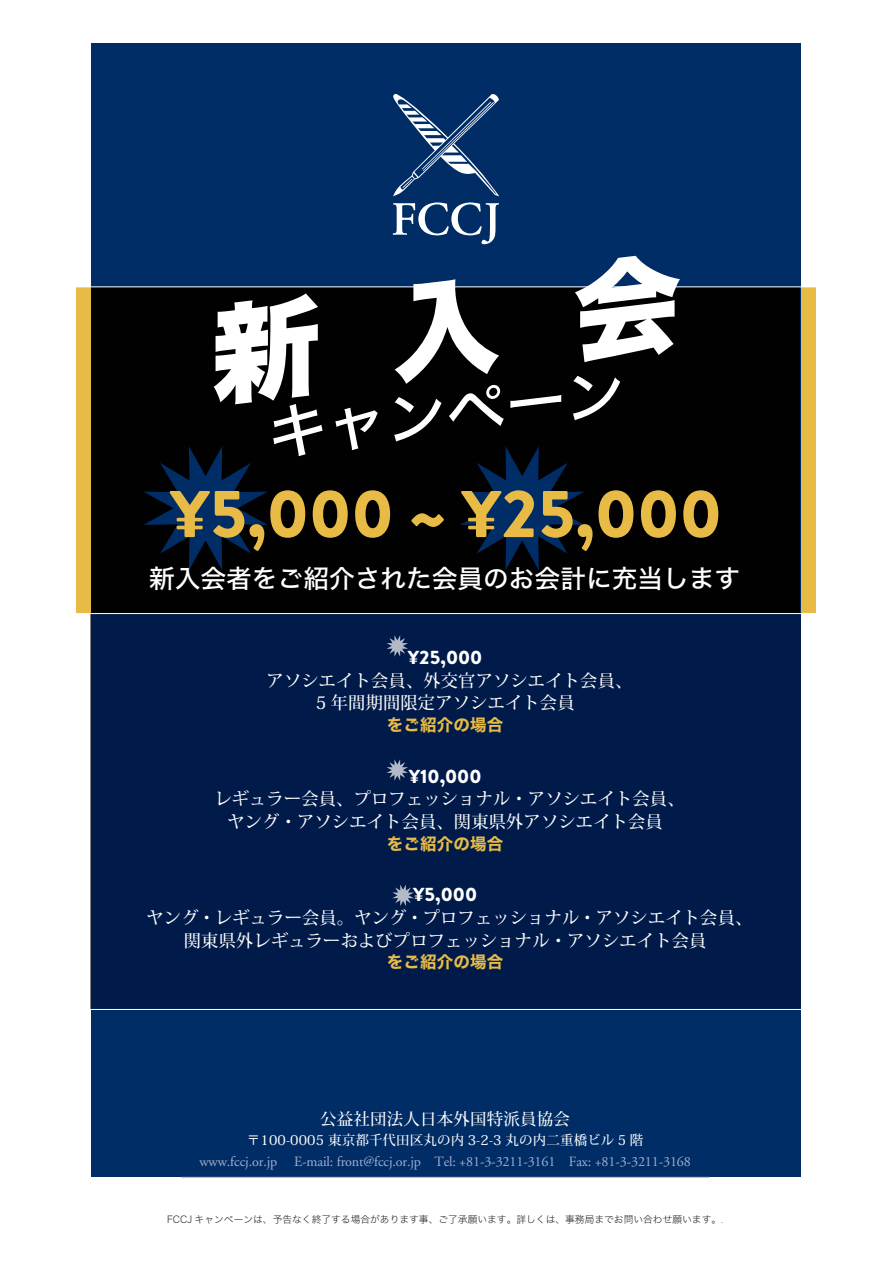
<style>
.page{position:relative;width:893px;height:1263px;background:#fff}
.page>*{position:absolute;margin:0;border:0;box-sizing:border-box;transform-origin:0 0}
.t1{font:900 65.85px "Brandon Text";color:#e7bb45}
.t2{font:59.55px "Hiragino Sans W5";color:#fff}
.t3{font:25.5px "Hiragino Sans W5";color:#fff}
.t4{font:900 18.75px "Brandon Text";color:#fff}
.t5{font:500 17.25px/22.5px "Koz Min Pr 6 N";letter-spacing:.01em;color:#fff;text-align:center}
.t6{font:16.5px "Hiragino Sans W7";letter-spacing:.01em;color:#e7bb45}
.t7{font:500 16.5px "Koz Min Pr 6 N";letter-spacing:.01em;color:#fff}
.t8{font:14.1px "Adobe Garamond";letter-spacing:-.01em;color:#a2afd1}
.t9{font:500 13.5px "Koz Min Pr 6 N";letter-spacing:.01em;color:#fff}
.t10{font:9.75px "Hiragino Sans W2";color:#231f20}
.s1{font-family:"Brandon Text";font-weight:300}
</style>
<div class="page">
<div style="left:76px;top:287px;width:739px;height:327px;background:#e7bb45"></div>
<div style="left:91px;top:43px;width:710px;height:1134px;background:#002d66"></div>
<div style="left:91px;top:287px;width:709px;height:326px;background:#010101"></div>
<div style="left:90px;top:612px;width:710px;height:397px;background:#001b49"></div>
<hr style="left:181px;top:1177px;width:528px;height:1px;background:#a2afd1">
<hr style="left:66px;top:1009px;width:762px;height:1px;background:#fff">
<hr style="left:68px;top:613px;width:758px;height:1px;background:#fff">
<hr style="left:68px;top:286px;width:758px;height:1px;background:#fff">
<svg style="left:386px;top:635px;width:22px;height:22px"></svg>
<svg style="left:386px;top:759px;width:22px;height:22px"></svg>
<svg style="left:392px;top:885px;width:22px;height:21px"></svg>
<svg style="left:393px;top:93px;width:106px;height:103px"></svg>
<svg style="left:393px;top:202px;width:106px;height:42px"></svg>
<svg style="left:144px;top:446px;width:124px;height:124px"></svg>
<svg style="left:460px;top:446px;width:124px;height:124px"></svg>
<svg style="left:214px;top:286px;width:466px;height:2px"></svg>
<h2 class="t2" style="left:258px;top:381px;width:362px;rotate:-7deg">キャンペーン</h2>
<h1 class="t1" style="left:170px;top:468px;width:554px">¥5,000 ~ ¥25,000</h1>
<h3 class="t3" style="left:149px;top:555px;width:592px">新入会者をご紹介された会員のお会計に充当します</h3>
<p class="t4" style="left:408px;top:644px;width:76px">¥25,000</p>
<p class="t5" style="left:267px;top:669px;width:367px">アソシエイト会員、外交官アソシエイト会員、<br>5 年間期間限定アソシエイト会員</p>
<p class="t6" style="left:387px;top:712px;width:118px">をご紹介の場合</p>
<p class="t4" style="left:409px;top:763px;width:74px">¥10,000</p>
<p class="t5" style="left:214px;top:788px;width:472px">レギュラー会員、プロフェッショナル・アソシエイト会員、ヤング・アソシエイト会員、関東県外アソシエイト会員</p>
<p class="t6" style="left:387px;top:831px;width:118px">をご紹介の場合</p>
<p class="t4" style="left:413px;top:882px;width:65px">¥5,000</p>
<p class="t5" style="left:147px;top:907px;width:607px">ヤング・レギュラー会員。ヤング・プロフェッショナル・アソシエイト会員、関東県外レギュラーおよびプロフェッショナル・アソシエイト会員</p>
<p class="t6" style="left:387px;top:949px;width:118px">をご紹介の場合</p>
<p class="t7" style="left:320px;top:1109px;width:251px">公益社団法人日本外国特派員協会</p>
<p class="t9" style="left:247px;top:1132px;width:398px">〒100-0005 東京都千代田区丸の内 3-2-3 丸の内二重橋ビル 5 階</p>
<p class="t8" style="left:199px;top:1153px;width:493px">www.fccj.or.jp E-mail: front@fccj.or.jp Tel: +81-3-3211-3161 Fax: +81-3-3211-3168</p>
<p class="t10" style="left:167px;top:1211px;width:558px">FCCJ キャンペーンは、予告なく終了する場合があります事、ご了承願います。詳しくは、事務局までお問い合わせ願います。<span class="s1">.</span></p>
</div>
